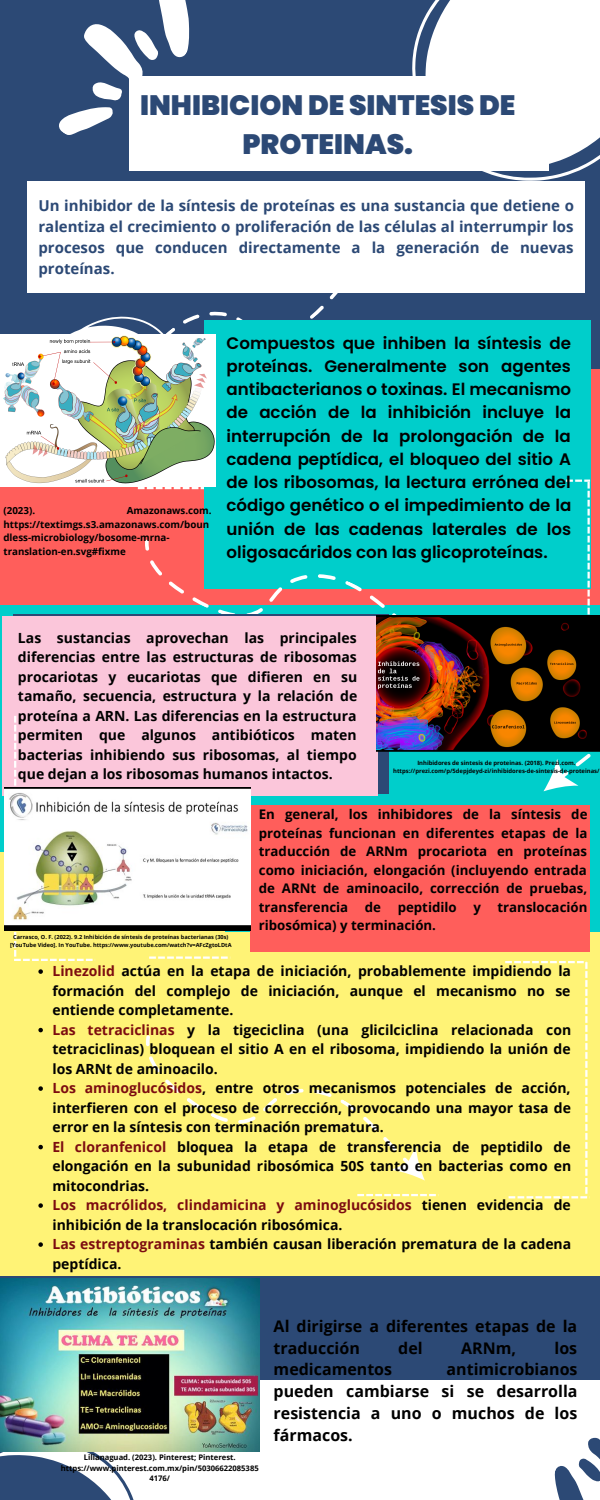
<style>
.page{position:relative;width:600px;height:1500px;background:#2c4975}
.page>*{position:absolute;margin:0;border:0;box-sizing:border-box;transform-origin:0 0}
.t1{font:900 28px/39px "Poppins";color:#2c4975;text-align:center}
.t2{font:600 16.6px/23.2px "Poppins";color:#000;text-align:justify}
.t3{font:700 16px/21.8px "Open Sans";color:#000}
.t4{font:700 15px/21px "Open Sans";color:#2c4975;text-align:justify}
.t5{font:700 14px/19.5px "Open Sans";color:#000;text-align:justify}
.t6{font:700 13.3px/18.5px "Open Sans";color:#000;text-align:justify}
.t7{font:700 9.8px/13.5px "Open Sans";color:#000}
.t8{font:700 7.7px/10.2px "Open Sans";color:#000;text-align:center}
.t9{font:700 5.9px/7.8px "Open Sans";color:#000;text-align:center}
.t10{font:700 5.6px/7.5px "Open Sans";color:#000;text-align:center}
.s1{color:#7c0c10}
</style>
<div class="page">
<svg style="left:59px;top:0;width:156px;height:167px"></svg>
<div style="left:0;top:592px;width:600px;height:260px;background:#00cecb"></div>
<div style="left:0;top:369px;width:600px;height:235px;background:#ff5e5b"></div>
<svg style="left:412px;top:0;width:188px;height:181px"></svg>
<div style="left:130px;top:77px;width:419px;height:94px;background:#fff"></div>
<svg style="left:138px;top:487px;width:67px;height:2px"></svg>
<svg style="left:117px;top:293px;width:221px;height:42px"></svg>
<svg style="left:32px;top:317px;width:146px;height:18px"></svg>
<div style="left:0;top:852px;width:600px;height:423px;background:#fff376"></div>
<div style="left:0;top:1381px;width:600px;height:119px;background:#fff"></div>
<svg style="left:146px;top:1035px;width:259px;height:162px"></svg>
<svg style="left:391px;top:1141px;width:34px;height:46px"></svg>
<div style="left:205px;top:320px;width:386px;height:268px;background:#00cecb"></div>
<div style="left:28px;top:181px;width:557px;height:112px;background:#fff"></div>
<svg style="left:142px;top:508px;width:272px;height:108px"></svg>
<svg style="left:403px;top:615px;width:45px;height:1px"></svg>
<div style="left:2px;top:616px;width:375px;height:180px;background:#fbc6da"></div>
<svg style="left:149px;top:956px;width:82px;height:3px"></svg>
<svg style="left:357px;top:1194px;width:82px;height:2px"></svg>
<svg style="left:14px;top:716px;width:87px;height:245px"></svg>
<svg style="left:0;top:1451px;width:139px;height:49px"></svg>
<div style="left:226px;top:807px;width:374px;height:125px;background:#00cecb"></div>
<div style="left:250px;top:805px;width:339px;height:147px;background:#ff5e5b"></div>
<svg style="left:509px;top:480px;width:91px;height:342px"></svg>
<svg style="left:540px;top:1380px;width:60px;height:120px"></svg>
<svg style="left:505px;top:961px;width:85px;height:237px"></svg>
<img style="left:0;top:335px;width:215px;height:151px">
<img style="left:376px;top:616px;width:224px;height:136px">
<img style="left:0;top:1279px;width:259px;height:172px">
<img style="left:4px;top:788px;width:247px;height:142px">
<svg style="left:38px;top:969px;width:5px;height:5px"></svg>
<svg style="left:38px;top:1028px;width:5px;height:4px"></svg>
<svg style="left:38px;top:1086px;width:5px;height:5px"></svg>
<svg style="left:38px;top:1145px;width:5px;height:4px"></svg>
<svg style="left:38px;top:1203px;width:5px;height:5px"></svg>
<svg style="left:38px;top:1242px;width:5px;height:5px"></svg>
<p class="t1" style="left:140px;top:85px;width:377px">INHIBICION DE SINTESIS DE<br>PROTEINAS.</p>
<p class="t4" style="left:38px;top:195px;width:537px">Un inhibidor de la síntesis de proteínas es una sustancia que detiene o ralentiza el crecimiento o proliferación de las células al interrumpir los procesos que conducen directamente a la generación de nuevas proteínas.</p>
<p class="t7" style="left:3px;top:504px;width:33px">(2023).</p>
<p class="t7" style="left:3px;top:504px;width:210px;text-indent:123px">Amazonaws.com. https://textimgs.s3.amazonaws.com/boun dless-microbiology/bosome-mrna&shy;translation-en.svg#fixme</p>
<p class="t2" style="left:227px;top:331px;width:346px">Compuestos que inhiben la síntesis de proteínas. Generalmente son agentes antibacterianos o toxinas. El mecanismo de acción de la inhibición incluye la interrupción de la prolongación de la cadena peptídica, el bloqueo del sitio A de los ribosomas, la lectura errónea del código genético o el impedimiento de la unión de las cadenas laterales de los oligosacáridos con las glicoproteínas.</p>
<p class="t5" style="left:18px;top:628px;width:341px">Las sustancias aprovechan las principales diferencias entre las estructuras de ribosomas procariotas y eucariotas que difieren en su tamaño, secuencia, estructura y la relación de proteína a ARN. Las diferencias en la estructura permiten que algunos antibióticos maten bacterias inhibiendo sus ribosomas, al tiempo que dejan a los ribosomas humanos intactos.</p>
<p class="t6" style="left:259px;top:805px;width:330px">En general, los inhibidores de la síntesis de proteínas funcionan en diferentes etapas de la traducción de ARNm procariota en proteínas como iniciación, elongación (incluyendo entrada de ARNt de aminoacilo, corrección de pruebas, transferencia</p>
<p class="t9" style="left:393px;top:759px;width:208px">Inhibidores de sintesis de proteinas. (2018). Prezi.com. https://prezi.com/p/5depjdeyd-zi/inhibidores-de-sintesis-de-proteinas/</p>
<p class="t6" style="left:365px;top:897px;width:18px">de</p>
<p class="t6" style="left:398px;top:897px;width:61px">peptidilo</p>
<p class="t6" style="left:473px;top:897px;width:9px">y</p>
<p class="t6" style="left:498px;top:897px;width:91px">translocación</p>
<p class="t6" style="left:259px;top:916px;width:179px">ribosómica) y terminación.</p>
<p class="t5" style="left:52px;top:961px;width:520px"><span class="s1">Linezolid</span> actúa en la etapa de iniciación, probablemente impidiendo la formación del complejo de iniciación, aunque el mecanismo no se entiende completamente.</p>
<p class="t5" style="left:52px;top:1019px;width:520px"><span class="s1">Las tetraciclinas</span> y la tigeciclina (una glicilciclina relacionada con tetraciclinas) bloquean el sitio A en el ribosoma, impidiendo la unión de los ARNt de aminoacilo.</p>
<p class="t5" style="left:52px;top:1078px;width:520px"><span class="s1">Los aminoglucósidos</span>, entre otros mecanismos potenciales de acción, interfieren con el proceso de corrección, provocando una mayor tasa de error en la síntesis con terminación prematura.</p>
<p class="t5" style="left:52px;top:1136px;width:520px"><span class="s1">El cloranfenicol</span> bloquea la etapa de transferencia de peptidilo de elongación en la subunidad ribosómica 50S tanto en bacterias como en mitocondrias.</p>
<p class="t5" style="left:52px;top:1195px;width:520px"><span class="s1">Los macrólidos, clindamicina y aminoglucósidos</span> tienen evidencia de inhibición de la translocación ribosómica.</p>
<p class="t5" style="left:52px;top:1234px;width:520px"><span class="s1">Las estreptograminas</span> también causan liberación prematura de la cadena peptídica.</p>
<p class="t10" style="left:10px;top:934px;width:223px">Carrasco, O. F. (2022). 9.2 Inhibición de síntesis de proteínas bacterianas (30s) [YouTube Video]. In YouTube. https://www.youtube.com/watch?v=AFcZgtoLDtA</p>
<p class="t3" style="left:274px;top:1315px;width:305px">Al dirigirse a diferentes etapas de la traducción</p>
<p class="t3" style="left:398px;top:1337px;width:26px">del</p>
<p class="t3" style="left:461px;top:1337px;width:56px">ARNm,</p>
<p class="t3" style="left:555px;top:1337px;width:24px">los</p>
<p class="t8" style="left:61px;top:1452px;width:199px">Lilianaguad. (2023). Pinterest; Pinterest. https://www.pinterest.com.mx/pin/50306622085385<br>4176/</p>
<p class="t3" style="left:274px;top:1358px;width:305px;text-align:justify;text-indent:173px">antimicrobianos pueden cambiarse si se desarrolla resistencia a uno o muchos de los fármacos.</p>
<p class="t3" style="left:274px;top:1358px;width:120px">medicamentos</p>
</div>
